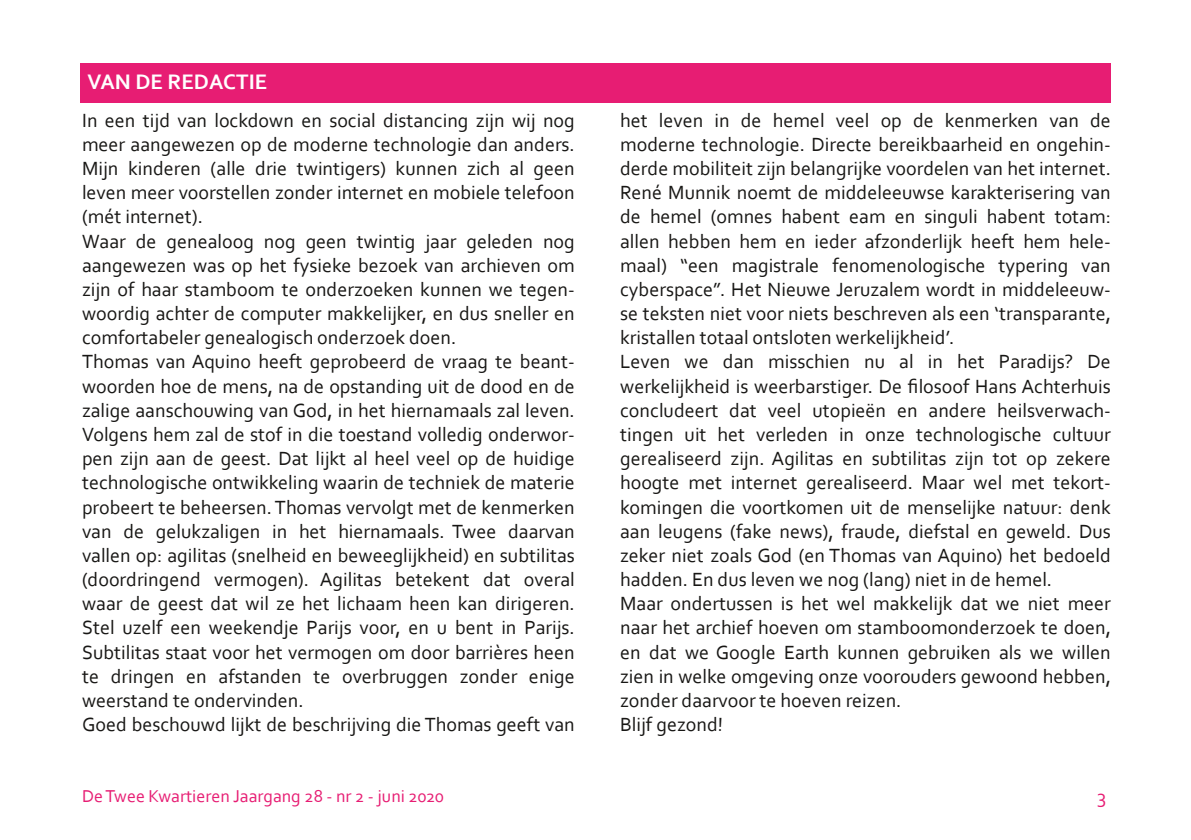
<style>
.page{position:relative;width:1191px;height:840px;background:#fff}
.page>*{position:absolute;margin:0;border:0;box-sizing:border-box;transform-origin:0 0}
.t1{font:700 22px "Corbel";color:#fff}
.t2{font:20px/24.2px "Corbel";color:#181715}
.t3{font:20px "Corbel";color:#e71d73}
.t4{font:18px "Corbel";color:#e71d73}
</style>
<div class="page">
<div style="left:80px;top:63px;width:1031px;height:40px;background:#e71d73"></div>
<p class="t1" style="left:88px;top:73px;width:181px">VAN DE REDACTIE</p>
<p class="t2" style="left:82px;top:110px;width:494px">In een tijd van lockdown en social distancing zijn wij nog meer aangewezen op de moderne technologie dan anders.<br>Mijn kinderen (alle drie twintigers) kunnen zich al geen leven meer voorstellen zonder internet en mobiele telefoon (mét internet).<br>Waar de genealoog nog geen twintig jaar geleden nog aangewezen was op het fysieke bezoek van archieven om zijn of haar stamboom te onderzoeken kunnen we tegen‐ woordig achter de computer makkelijker, en dus sneller en comfortabeler genealogisch onderzoek doen.<br>Thomas van Aquino heeft geprobeerd de vraag te beant‐ woorden hoe de mens, na de opstanding uit de dood en de zalige aanschouwing van God, in het hiernamaals zal leven.<br>Volgens hem zal de stof in die toestand volledig onderwor‐ pen zijn aan de geest. Dat lijkt al heel veel op de huidige technologische ontwikkeling waarin de techniek de materie probeert te beheersen. Thomas vervolgt met de kenmerken van de gelukzaligen in het hiernamaals. Twee daarvan vallen op: agilitas (snelheid en beweeglijkheid) en subtilitas (doordringend vermogen). Agilitas betekent dat overal waar de geest dat wil ze het lichaam heen kan dirigeren.<br>Stel uzelf een weekendje Parijs voor, en u bent in Parijs.<br>Subtilitas staat voor het vermogen om door barrières heen te dringen en afstanden te overbruggen zonder enige weerstand te ondervinden.<br>Goed beschouwd lijkt de beschrijving die Thomas geeft van</p>
<p class="t2" style="left:620px;top:110px;width:492px">het leven in de hemel veel op de kenmerken van de moderne technologie. Directe bereikbaarheid en ongehin‐ derde mobiliteit zijn belangrijke voordelen van het internet.<br>René Munnik noemt de middeleeuwse karakterisering van de hemel (omnes habent eam en singuli habent totam: allen hebben hem en ieder afzonderlijk heeft hem hele‐ maal) “een magistrale fenomenologische typering van cyberspace”. Het Nieuwe Jeruzalem wordt in middeleeuw‐ se teksten niet voor niets beschreven als een ‘transparante, kristallen totaal ontsloten werkelijkheid’.<br>Leven we dan misschien nu al in het Paradijs? De werkelijkheid is weerbarstiger. De filosoof Hans Achterhuis concludeert dat veel utopieën en andere heilsverwach‐ tingen uit het verleden in onze technologische cultuur gerealiseerd zijn. Agilitas en subtilitas zijn tot op zekere hoogte met internet gerealiseerd. Maar wel met tekort‐ komingen die voortkomen uit de menselijke natuur: denk aan leugens (fake news), fraude, diefstal en geweld. Dus zeker niet zoals God (en Thomas van Aquino) het bedoeld hadden. En dus leven we nog (lang) niet in de hemel.<br>Maar ondertussen is het wel makkelijk dat we niet meer naar het archief hoeven om stamboomonderzoek te doen, en dat we Google Earth kunnen gebruiken als we willen zien in welke omgeving onze voorouders gewoond hebben, zonder daarvoor te hoeven reizen.<br>Blijf gezond!</p>
<p class="t4" style="left:82px;top:788px;width:364px">DeTwee Kwartieren Jaargang 28 ‐ nr 2 ‐ juni 2020</p>
<p class="t3" style="left:1097px;top:787px;width:11px">3</p>
</div>
